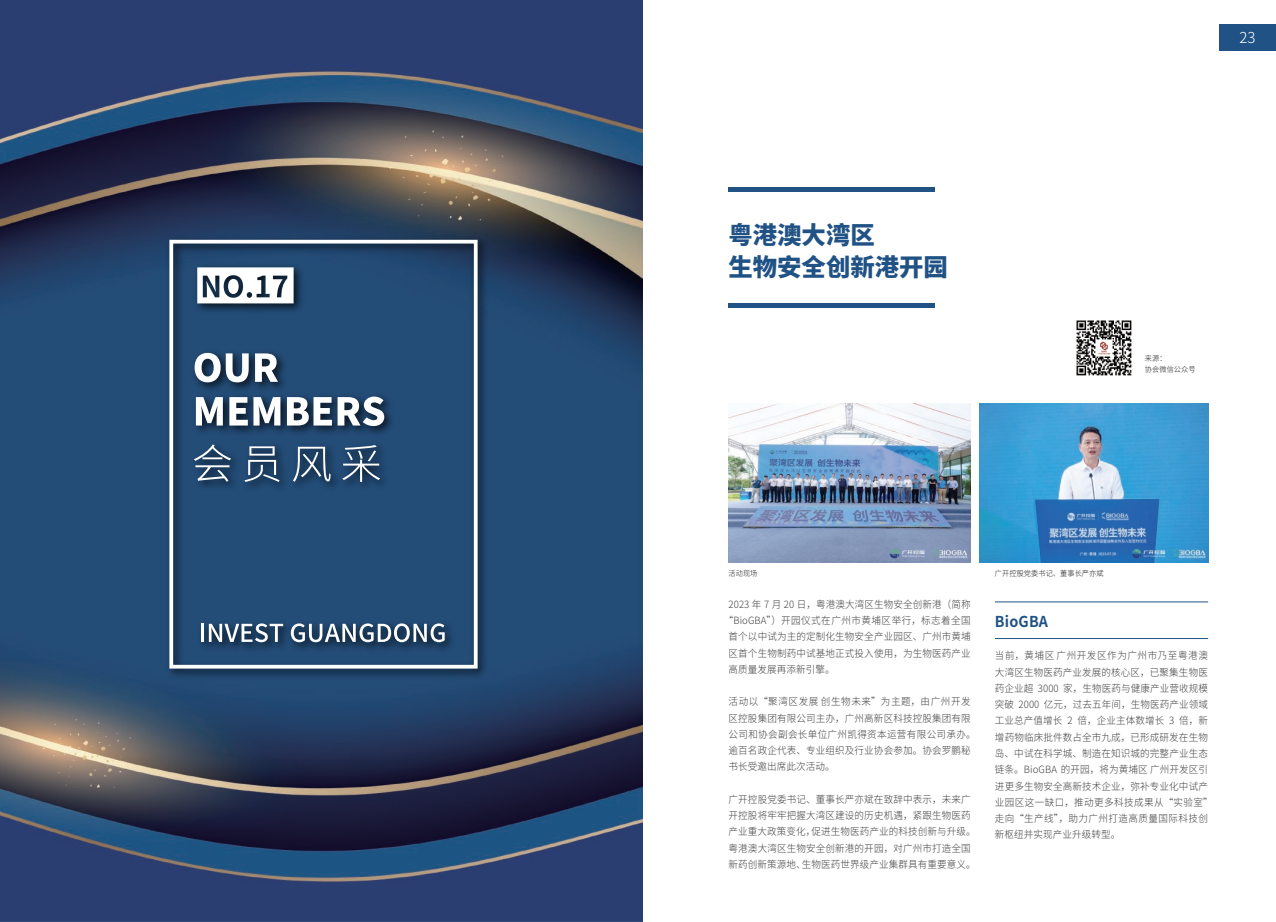
<style>
.page{position:relative;width:1276px;height:922px;background:#fff}
.page>*{position:absolute;margin:0;border:0;box-sizing:border-box;transform-origin:0 0}
.t1{font:800 24.38px/31.9px "Source Han Sans CN";color:#205285}
.t2{font:700 15px "Source Han Sans CN";letter-spacing:.01em;color:#205285;scale:.96 1}
.t3{font:300 15px "Source Han Sans CN";color:#fff}
.t4{font:300 10px/16.2px "Source Han Sans CN";letter-spacing:.015em;color:#3f3f40;scale:.96 1}
.t5{font:300 10px "Source Han Sans CN";letter-spacing:.05em;color:#3f3f40;scale:.96 1}
.t6{font:300 7.5px/11.2px "Source Han Sans CN";letter-spacing:.01em;color:#231f20;scale:.96 1}
</style>
<div class="page">
<div style="left:1219px;top:25px;width:57px;height:26px;background:#205285"></div>
<img style="left:1076px;top:320px;width:56px;height:56px">
<img style="left:979px;top:403px;width:229px;height:159px">
<img style="left:728px;top:403px;width:242px;height:159px">
<div style="left:728px;top:187px;width:207px;height:5px;background:#205285"></div>
<div style="left:728px;top:303px;width:207px;height:5px;background:#205285"></div>
<hr style="left:995px;top:601px;width:213px;height:1px;background:#205285">
<hr style="left:995px;top:638px;width:213px;height:1px;background:#205285">
<img style="left:0;top:0;width:642px;height:921px">
<img style="left:162px;top:232px;width:330px;height:450px">
<svg style="left:197px;top:267px;width:97px;height:36px"></svg>
<hr style="left:201px;top:623px;width:3px;height:18px;background:#fff">
<svg style="left:209px;top:623px;width:74px;height:19px"></svg>
<svg style="left:291px;top:623px;width:154px;height:19px"></svg>
<div style="left:169px;top:240px;width:308px;height:428px;border:4px solid #fff"></div>
<svg style="left:194px;top:444px;width:37px;height:37px"></svg>
<svg style="left:244px;top:446px;width:36px;height:36px"></svg>
<svg style="left:293px;top:446px;width:38px;height:36px"></svg>
<svg style="left:342px;top:445px;width:38px;height:36px"></svg>
<svg style="left:195px;top:353px;width:54px;height:29px"></svg>
<svg style="left:255px;top:353px;width:23px;height:29px"></svg>
<svg style="left:196px;top:397px;width:27px;height:28px"></svg>
<svg style="left:229px;top:397px;width:51px;height:28px"></svg>
<svg style="left:287px;top:396px;width:97px;height:30px"></svg>
<h1 class="t1" style="left:728px;top:219px;width:221px">粤港澳大湾区<br>生物安全创新港开园</h1>
<h2 class="t3" style="left:1239px;top:29px;width:18px">23</h2>
<p class="t6" style="left:1145px;top:352px;width:54px">来源：<br>协会微信公众号</p>
<p class="t6" style="left:728px;top:567px;width:32px">活动现场</p>
<p class="t6" style="left:995px;top:567px;width:115px">广开控股党委书记、董事长严亦斌</p>
<p class="t4" style="left:728px;top:596px;width:254px">2023 年 7 月 20 日，粤港澳大湾区生物安全创新港（简称</p>
<p class="t5" style="left:724px;top:614px;width:259px">“BioGBA”）开园仪式在广州市黄埔区举行，标志着全国</p>
<p class="t4" style="left:728px;top:628px;width:254px">首个以中试为主的定制化生物安全产业园区、广州市黄埔</p>
<p class="t4" style="left:728px;top:644px;width:254px">区首个生物制药中试基地正式投入使用，为生物医药产业</p>
<p class="t4" style="left:728px;top:661px;width:112px">高质量发展再添新引擎。</p>
<p class="t4" style="left:728px;top:693px;width:259px">活动以“聚湾区发展 创生物未来”为主题，由广州开发区控股集团有限公司主办，广州高新区科技控股集团有限公司和协会副会长单位广州凯得资本运营有限公司承办。逾百名政企代表、专业组织及行业协会参加。协会罗鹏秘书长受邀出席此次活动。</p>
<p class="t4" style="left:728px;top:791px;width:259px">广开控股党委书记、董事长严亦斌在致辞中表示，未来广开控股将牢牢把握大湾区建设的历史机遇，紧跟生物医药产业重大政策变化，促进生物医药产业的科技创新与升级。粤港澳大湾区生物安全创新港的开园，对广州市打造全国新药创新策源地、生物医药世界级产业集群具有重要意义。</p>
<h2 class="t2" style="left:995px;top:612px;width:57px">BioGBA</h2>
<p class="t4" style="left:995px;top:647px;width:228px">当前，黄埔区 广州开发区作为广州市乃至粤港澳大湾区生物医药产业发展的核心区，已聚集生物医药企业超 3000 家，生物医药与健康产业营收规模突破 2000 亿元，过去五年间，生物医药产业领域工业总产值增长 2 倍，企业主体数增长 3 倍，新增药物临床批件数占全市九成，已形成研发在生物岛、中试在科学城、制造在知识城的完整产业生态链条。BioGBA 的开园，将为黄埔区 广州开发区引进更多生物安全高新技术企业，弥补专业化中试产业园区这一缺口，推动更多科技成果从“实验室”走向“生产线”，助力广州打造高质量国际科技创新枢纽并实现产业升级转型。</p>
</div>
